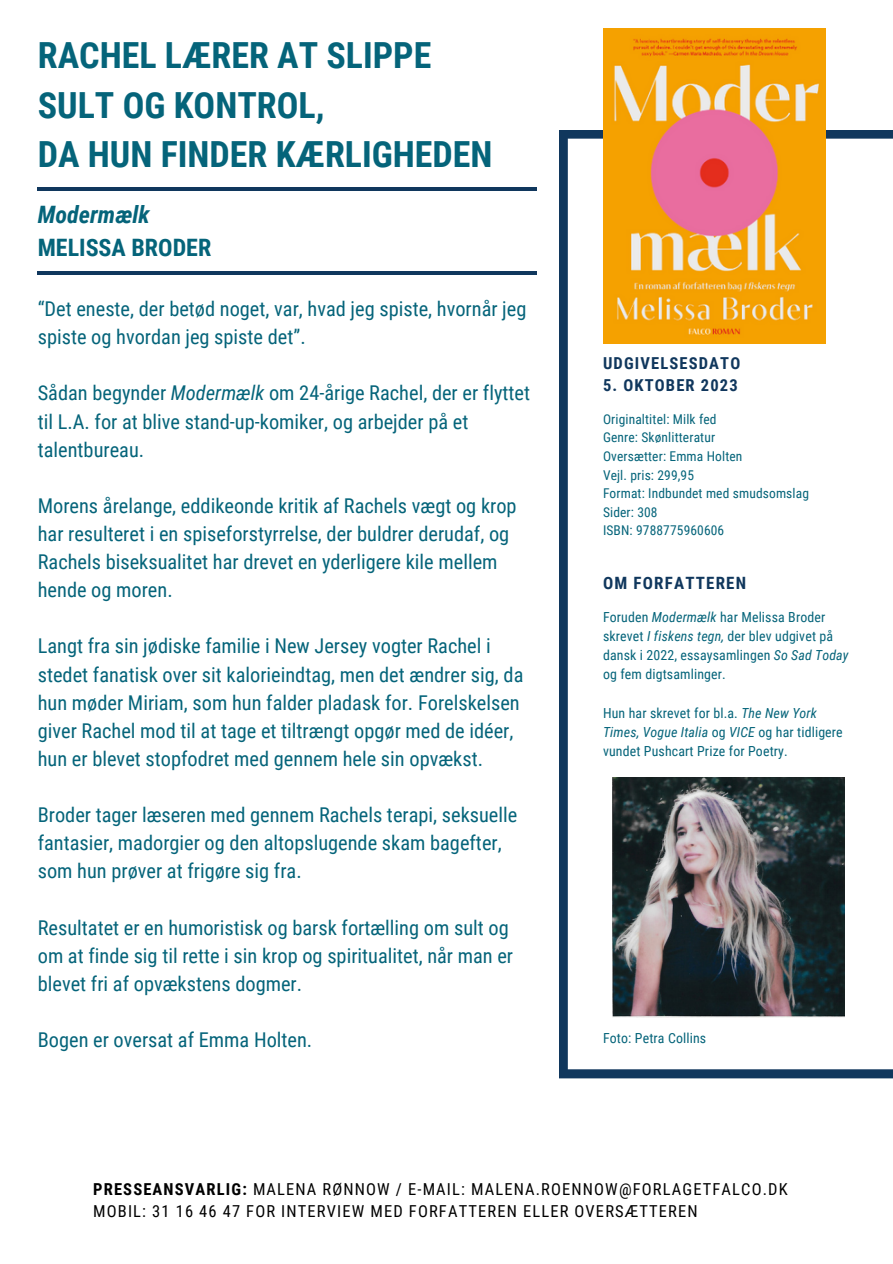
<style>
.page{position:relative;width:893px;height:1264px;background:#fff}
.page>*{position:absolute;margin:0;border:0;box-sizing:border-box;transform-origin:0 0}
.t1{font:700 36px "Roboto Condensed";color:#05647a}
.t2{font:700 24px "Roboto Condensed";color:#05647a}
.t3{font:italic 700 24px "Roboto Condensed";color:#05647a}
.t4{font:20.4px/28px "Roboto Condensed";color:#05647a}
.t5{font:700 16.95px "Roboto Condensed";letter-spacing:.07em;color:#10375d}
.t6{font:16.5px/22.5px "Roboto Condensed";letter-spacing:.07em;color:#000}
.t7{font:700 16.5px "Roboto Condensed";letter-spacing:.07em;color:#10375d}
.t8{font:13.8px/19px "Roboto Condensed";letter-spacing:.01em;color:#05647a}
.t9{font:13.5px "Roboto Condensed";letter-spacing:.01em;color:#05647a}
.s1{font-style:italic}
.s2{font-weight:700}
</style>
<div class="page">
<svg style="left:559px;top:130px;width:333px;height:948px"></svg>
<hr style="left:38px;top:271px;width:499px;height:3px;background:#10375d">
<hr style="left:38px;top:187px;width:499px;height:3px;background:#10375d">
<img style="left:612px;top:777px;width:232px;height:240px">
<img style="left:603px;top:29px;width:222px;height:315px">
<p class="t1" style="left:38px;top:35px;width:395px">RACHEL LÆRER AT SLIPPE</p>
<p class="t1" style="left:38px;top:84px;width:288px">SULT OG KONTROL,</p>
<p class="t1" style="left:38px;top:134px;width:456px">DA HUN FINDER KÆRLIGHEDEN</p>
<p class="t3" style="left:38px;top:201px;width:113px">Modermælk</p>
<p class="t2" style="left:38px;top:233px;width:175px">MELISSA BRODER</p>
<p class="t4" style="left:38px;top:295px;width:490px">“Det eneste, der betød noget, var, hvad jeg spiste, hvornår jeg spiste og hvordan jeg spiste det”.</p>
<p class="t4" style="left:38px;top:379px;width:493px">Sådan begynder <span class="s1">Modermælk</span> om 24-årige Rachel, der er flyttet til L.A. for at blive stand-up-komiker, og arbejder på et talentbureau.</p>
<p class="t4" style="left:38px;top:492px;width:480px">Morens årelange, eddikeonde kritik af Rachels vægt og krop har resulteret i en spiseforstyrrelse, der buldrer derudaf, og Rachels biseksualitet har drevet en yderligere kile mellem hende og moren.</p>
<p class="t4" style="left:38px;top:632px;width:487px">Langt fra sin jødiske familie i New Jersey vogter Rachel i stedet fanatisk over sit kalorieindtag, men det ændrer sig, da hun møder Miriam, som hun falder pladask for. Forelskelsen giver Rachel mod til at tage et tiltrængt opgør med de idéer, hun er blevet stopfodret med gennem hele sin opvækst.</p>
<p class="t4" style="left:38px;top:801px;width:481px">Broder tager læseren med gennem Rachels terapi, seksuelle fantasier, madorgier og den altopslugende skam bagefter, som hun prøver at frigøre sig fra.</p>
<p class="t4" style="left:38px;top:913px;width:477px">Resultatet er en humoristisk og barsk fortælling om sult og om at finde sig til rette i sin krop og spiritualitet, når man er blevet fri af opvækstens dogmer.</p>
<p class="t4" style="left:38px;top:1026px;width:276px">Bogen er oversat af Emma Holten.</p>
<p class="t7" style="left:603px;top:353px;width:139px">UDGIVELSESDATO</p>
<p class="t7" style="left:603px;top:376px;width:136px">5. OKTOBER 2023</p>
<p class="t9" style="left:603px;top:411px;width:115px">Originaltitel: Milk fed</p>
<p class="t9" style="left:603px;top:430px;width:114px">Genre: Skønlitteratur</p>
<p class="t9" style="left:603px;top:448px;width:141px">Oversætter: Emma Holten</p>
<p class="t9" style="left:603px;top:467px;width:93px">Vejl. pris: 299,95</p>
<p class="t9" style="left:603px;top:485px;width:207px">Format: Indbundet med smudsomslag</p>
<p class="t9" style="left:603px;top:504px;width:56px">Sider: 308</p>
<p class="t9" style="left:603px;top:523px;width:123px">ISBN: 9788775960606</p>
<p class="t5" style="left:603px;top:573px;width:145px">OM FORFATTEREN</p>
<p class="t8" style="left:603px;top:608px;width:247px">Foruden <span class="s1">Modermælk</span> har Melissa Broder skrevet <span class="s1">I fiskens tegn,</span> der blev udgivet på dansk i 2022, essaysamlingen <span class="s1">So Sad Today </span>og fem digtsamlinger.</p>
<p class="t8" style="left:603px;top:703px;width:241px">Hun har skrevet for bl.a. <span class="s1">The New York<br>Times, Vogue Italia</span> og <span class="s1">VICE</span> og har tidligere vundet Pushcart Prize for Poetry.</p>
<p class="t8" style="left:603px;top:1028px;width:105px">Foto: Petra Collins</p>
<p class="t6" style="left:93px;top:1177px;width:696px"><span class="s2">PRESSEANSVARLIG:</span> MALENA RØNNOW / E-MAIL: MALENA.ROENNOW@FORLAGETFALCO.DK<br>MOBIL: 31 16 46 47 FOR INTERVIEW MED FORFATTEREN ELLER OVERSÆTTEREN</p>
</div>
